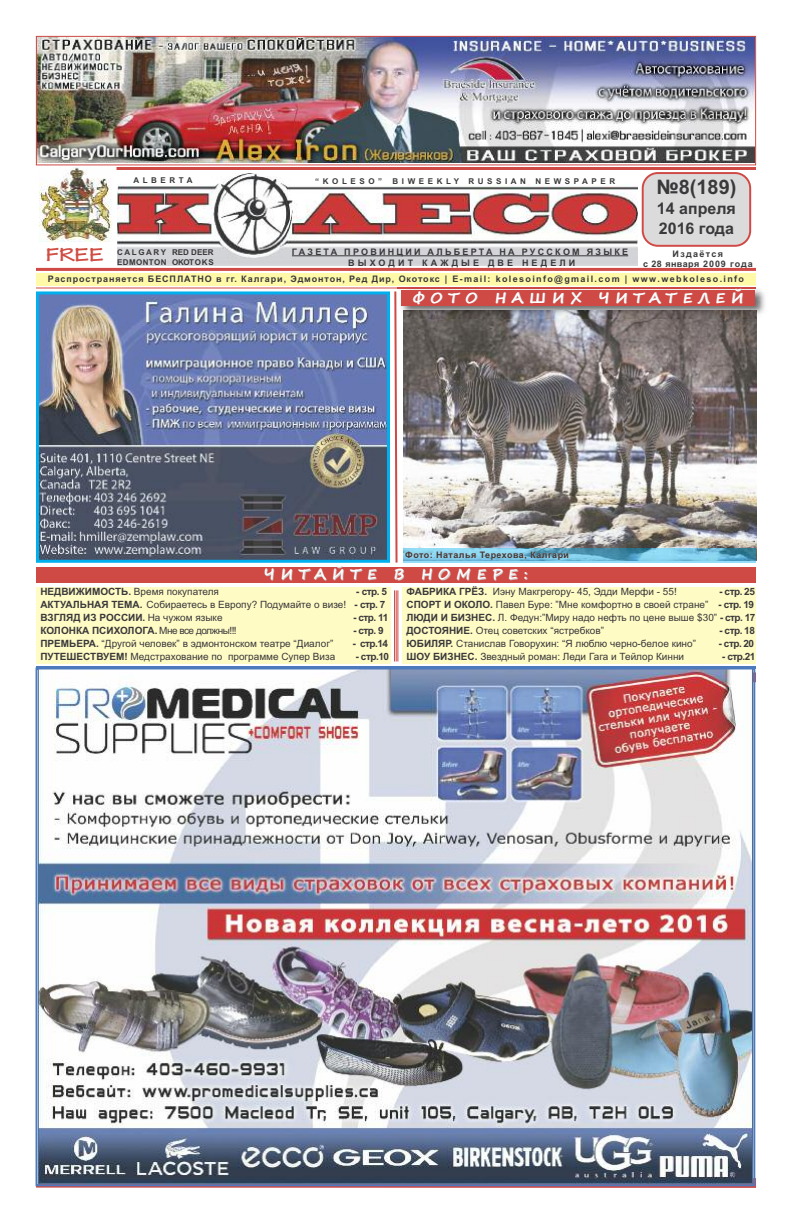
<style>
.page{position:relative;width:792px;height:1224px;background:#fff}
.page>*{position:absolute;margin:0;border:0;box-sizing:border-box;transform-origin:0 0}
.t1{font:700 20px "Arial";color:#39383a}
.t2{font:700 expanded 20px "Tekton Pro";color:#cf4d42}
.t3{font:700 16px/20px "Arial";color:#39383a}
.t4{font:700 14px "Segoe Script";letter-spacing:.4em;color:#fff}
.t5{font:10px/13px "Arial";color:#39383a}
.t6{font:700 10px "Arial";letter-spacing:-.05em;color:#39383a}
.t7{font:700 10px "Arial";color:#39383a}
.t8{font:700 9px/10px "Arial";letter-spacing:.1em;color:#39383a;text-align:center}
.t9{font:700 9px/11px "Arial";letter-spacing:.25em;color:#39383a;text-align:center}
.t10{font:700 9px "Arial";letter-spacing:.05em;color:#39383a}
.t11{font:700 8px "Arial";letter-spacing:.45em;color:#39383a}
.t12{font:700 8px/10px "Arial";letter-spacing:.05em;color:#39383a}
.s1{color:#ccc}
.s2{font-weight:700}
.s3{font-weight:400}
</style>
<div class="page">
<svg style="left:642px;top:172px;width:109px;height:75px;background:#dbd0d1"></svg>
<img style="left:117px;top:174px;width:521px;height:92px">
<hr style="left:292px;top:255px;width:336px;height:1px;background:#39383a">
<div style="left:36px;top:273px;width:720px;height:13px;background:#fff9a8"></div>
<img style="left:39px;top:167px;width:73px;height:75px">
<img style="left:38px;top:38px;width:716px;height:125px">
<div style="left:36px;top:36px;width:720px;height:129px;border:1px solid #cf4945"></div>
<hr style="left:36px;top:288px;width:720px;height:1px;background:#cf4945">
<hr style="left:117px;top:167px;width:639px;height:3px;background:#cf4945">
<hr style="left:36px;top:268px;width:720px;height:3px;background:#cf4945">
<hr style="left:36px;top:666px;width:720px;height:3px;background:#4d7abc">
<div style="left:36px;top:567px;width:720px;height:16px;background:#cf4945"></div>
<svg style="left:394px;top:291px;width:4px;height:272px"></svg>
<div style="left:36px;top:587px;width:354px;height:76px;background:#fffbc5"></div>
<img style="left:40px;top:295px;width:346px;height:264px">
<div style="left:36px;top:291px;width:354px;height:272px;border:3px solid #00afed"></div>
<div style="left:403px;top:587px;width:353px;height:76px;background:#fffbc5"></div>
<hr style="left:398px;top:590px;width:1px;height:71px;background:#cf4945">
<hr style="left:396px;top:590px;width:1px;height:71px;background:#cf4945">
<hr style="left:394px;top:590px;width:1px;height:71px;background:#cf4945">
<svg style="left:36px;top:1178px;width:720px;height:10px;background:#846c8b"></svg>
<img style="left:39px;top:671px;width:713px;height:512px">
<img style="left:403px;top:319px;width:354px;height:242px">
<hr style="left:403px;top:561px;width:352px;height:1px;background:#94ddf8">
<img style="left:403px;top:548px;width:352px;height:13px">
<img style="left:397px;top:287px;width:368px;height:32px">
<img style="left:397px;top:288px;width:359px;height:1px">
<img style="left:403px;top:310px;width:354px;height:9px">
<div style="left:401px;top:290px;width:354px;height:16px;background:#cf4945"></div>
<p class="t11" style="left:133px;top:176px;width:61px">ALBERTA</p>
<p class="t11" style="left:315px;top:176px;width:68px">“KOLESO”</p>
<p class="t11" style="left:392px;top:176px;width:224px">BIWEEKLY RUSSIAN NEWSPAPER</p>
<h1 class="t1" style="left:656px;top:176px;width:82px">№8(189)</h1>
<h2 class="t3" style="left:657px;top:199px;width:80px">14 апреля<br>2016 года</h2>
<h1 class="t2" style="left:46px;top:248px;width:59px">FREE</h1>
<p class="t12" style="left:117px;top:247px;width:98px">CALGARY REDDEER<br>EDMONTON OKOTOKS</p>
<p class="t9" style="left:292px;top:246px;width:338px">ГАЗЕТА ПРОВИНЦИИ АЛЬБЕРТА НА РУССКОМ ЯЗЫКЕ<br>ВЫХОДИТ КАЖДЫЕ ДВЕ НЕДЕЛИ</p>
<p class="t8" style="left:643px;top:248px;width:111px">Издаётся<br>с 28 января 2009 года</p>
<p class="t8" style="left:48px;top:274px;width:698px">Распространяется БЕСПЛАТНО в гг. Калгари, Эдмонтон, Ред Дир, Окотокс | E-mail: kolesoinfo@gmail.com | www.webkoleso.info</p>
<h3 class="t4" style="left:412px;top:290px;width:333px">ФОТО НАШИХ ЧИТАТЕЛЕЙ</h3>
<p class="t10" style="left:406px;top:549px;width:165px"><span class="s1">Фо</span>т<span class="s1">о</span>: Наталья Терехова, Калгари</p>
<h3 class="t4" style="left:263px;top:566px;width:266px">ЧИТАЙТЕ В НОМЕРЕ:</h3>
<p class="t5" style="left:40px;top:585px;width:180px"><span class="s2">НЕДВИЖИМОСТЬ.</span> Время покупателя</p>
<p class="t5" style="left:40px;top:585px;width:348px;text-indent:316px"><span class="s2">- стр. 5<br>АКТУАЛЬНАЯ ТЕМА.</span> Собираетесь в Европу? Подумайте о визе! <span class="s2">- стр. 7<br>ВЗГЛЯД ИЗ РОССИИ.</span> На чужом языке</p>
<p class="t6" style="left:353px;top:612px;width:36px">- стр. 11</p>
<p class="t7" style="left:40px;top:625px;width:198px">КОЛОНКА ПСИХОЛОГА. <span class="s3">Мне все должны!!!</span></p>
<p class="t6" style="left:353px;top:625px;width:32px">- стр. 9</p>
<p class="t5" style="left:40px;top:637px;width:294px"><span class="s2">ПРЕМЬЕРА.</span> “Другой человек” в эдмонтонском театре “Диалог”</p>
<p class="t6" style="left:353px;top:638px;width:37px">- стр.14</p>
<p class="t5" style="left:40px;top:650px;width:297px"><span class="s2">ПУТЕШЕСТВУЕМ!</span> Медстрахование по программе Супер Виза</p>
<p class="t6" style="left:356px;top:651px;width:35px">- стр.10</p>
<p class="t5" style="left:407px;top:585px;width:272px"><span class="s2">ФАБРИКА ГРЁЗ.</span> Иэну Макгрегору- 45, Эдди Мерфи - 55!</p>
<p class="t5" style="left:407px;top:585px;width:350px;text-indent:313px"><span class="s2">- стр. 25<br>СПОРТ И ОКОЛО.</span> Павел Буре: ”Мне комфортно в своей стране” <span class="s2">- cтр. 19<br>ЛЮДИ И БИЗНЕС.</span> Л. Федун:”Миру надо нефть по цене выше $30” <span class="s2">- cтр. 17<br>ДОСТОЯНИЕ.</span> Отец советских “ястребков”</p>
<p class="t6" style="left:720px;top:625px;width:37px">- cтр. 18</p>
<p class="t5" style="left:407px;top:637px;width:291px"><span class="s2">ЮБИЛЯР.</span> Станислав Говорухин: “Я люблю черно-белое кино”</p>
<p class="t6" style="left:719px;top:638px;width:37px">- стр. 20</p>
<p class="t5" style="left:407px;top:650px;width:279px"><span class="s2">ШОУ БИЗНЕС.</span> Звездный роман: Леди Гага и Тейлор Кинни</p>
<p class="t6" style="left:722px;top:651px;width:35px">- стр.21</p>
</div>
